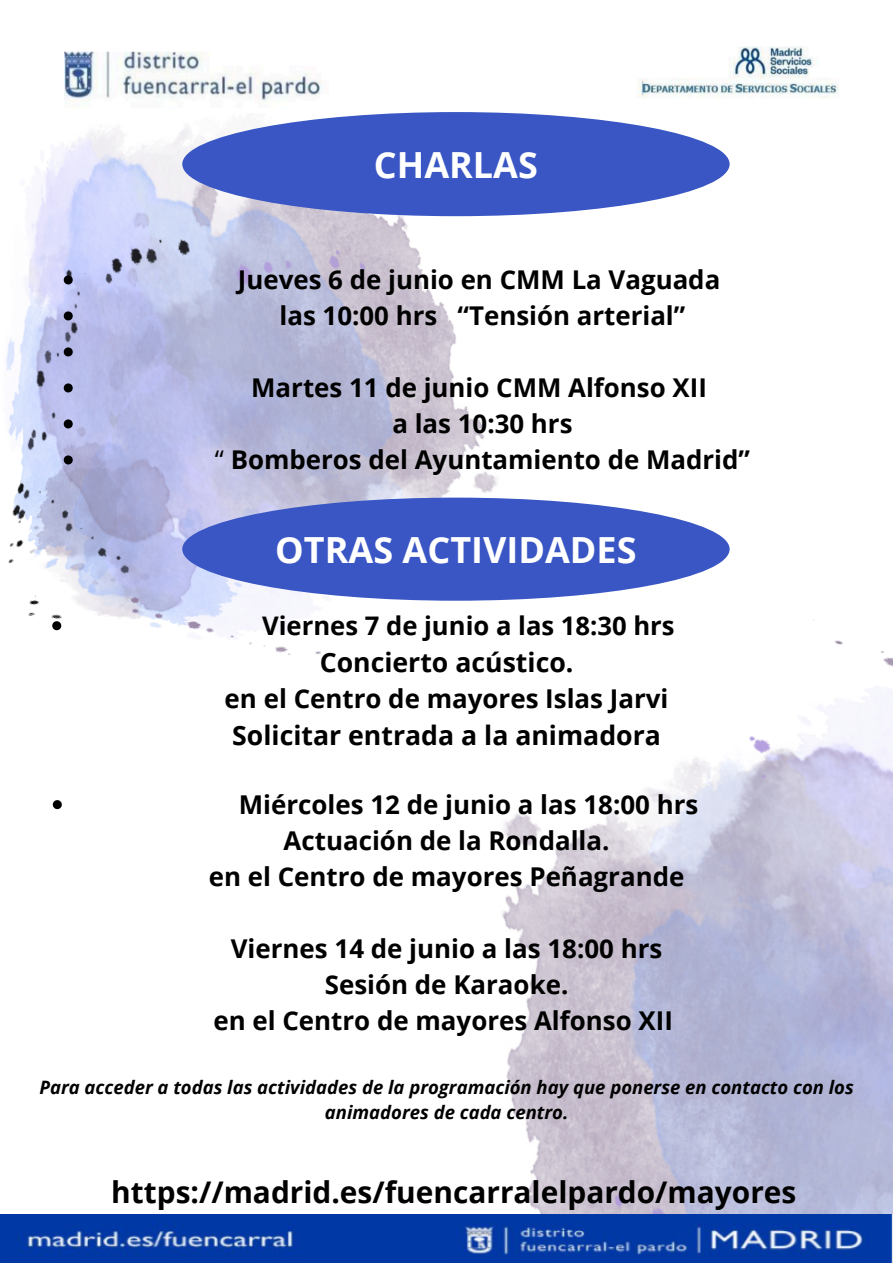
<style>
.page{position:relative;width:893px;height:1263px;background:#fff}
.page>*{position:absolute;margin:0;border:0;box-sizing:border-box;transform-origin:0 0}
.t1{font:700 36px "Open Sans";color:#fff}
.t2{font:700 29.85px "Open Sans";color:#000}
.t3{font:700 26.62px "Open Sans";color:#000}
.t4{font:700 25.88px/36px "Open Sans";color:#000;text-align:center}
.t5{font:700 25.65px "Open Sans";color:#000}
.t6{font:italic 700 18.45px/25.3px "Open Sans";color:#000;text-align:center}
.s1{font-weight:400}
</style>
<div class="page">
<img style="left:6px;top:112px;width:569px;height:535px">
<img style="left:266px;top:488px;width:627px;height:726px">
<img style="left:64px;top:51px;width:258px;height:50px">
<img style="left:637px;top:46px;width:202px;height:52px">
<div style="left:182px;top:112px;width:547px;height:104px;background:#3956c4;border-radius:50%"></div>
<svg style="left:52px;top:621px;width:9px;height:9px"></svg>
<svg style="left:53px;top:800px;width:9px;height:9px"></svg>
<div style="left:182px;top:498px;width:547px;height:103px;background:#3956c4;border-radius:50%"></div>
<img style="left:0;top:1214px;width:893px;height:49px">
<svg style="left:64px;top:275px;width:9px;height:9px"></svg>
<svg style="left:64px;top:311px;width:9px;height:9px"></svg>
<svg style="left:64px;top:347px;width:9px;height:9px"></svg>
<svg style="left:64px;top:383px;width:9px;height:9px"></svg>
<svg style="left:64px;top:419px;width:9px;height:9px"></svg>
<svg style="left:64px;top:455px;width:9px;height:9px"></svg>
<h1 class="t1" style="left:374px;top:139px;width:166px">CHARLAS</h1>
<h3 class="t4" style="left:238px;top:261px;width:484px">Jueves 6 de junio en CMM La Vaguada</h3>
<p class="t4" style="left:279px;top:297px;width:407px">las 10:00 hrs “Tensión arterial”</p>
<h3 class="t4" style="left:251px;top:369px;width:457px">Martes 11 de junio CMM Alfonso XII</h3>
<h3 class="t4" style="left:392px;top:405px;width:182px">a las 10:30 hrs</h3>
<p class="t4" style="left:215px;top:441px;width:536px"><span class="s1">“</span> Bomberos del Ayuntamiento de Madrid”</p>
<h1 class="t1" style="left:275px;top:524px;width:363px">OTRAS ACTIVIDADES</h1>
<p class="t5" style="left:262px;top:607px;width:414px">Viernes 7 de junio a las 18:30 hrs</p>
<p class="t3" style="left:320px;top:643px;width:255px">Concierto acústico.</p>
<p class="t4" style="left:225px;top:680px;width:445px">en el Centro de mayores Islas Jarvi</p>
<p class="t3" style="left:232px;top:716px;width:430px">Solicitar entrada a la animadora</p>
<p class="t4" style="left:239px;top:785px;width:461px">Miércoles 12 de junio a las 18:00 hrs</p>
<p class="t4" style="left:209px;top:821px;width:477px">Actuación de la Rondalla.<br>en el Centro de mayores Peñagrande</p>
<p class="t4" style="left:213px;top:929px;width:461px">Viernes 14 de junio a las 18:00 hrs<br>Sesión de Karaoke.<br>en el Centro de mayores Alfonso XII</p>
<p class="t6" style="left:39px;top:1074px;width:816px">Para acceder a todas las actividades de la programación hay que ponerse en contacto con los animadores de cada centro.</p>
<h2 class="t2" style="left:111px;top:1171px;width:686px">https://madrid.es/fuencarralelpardo/mayores</h2>
</div>
